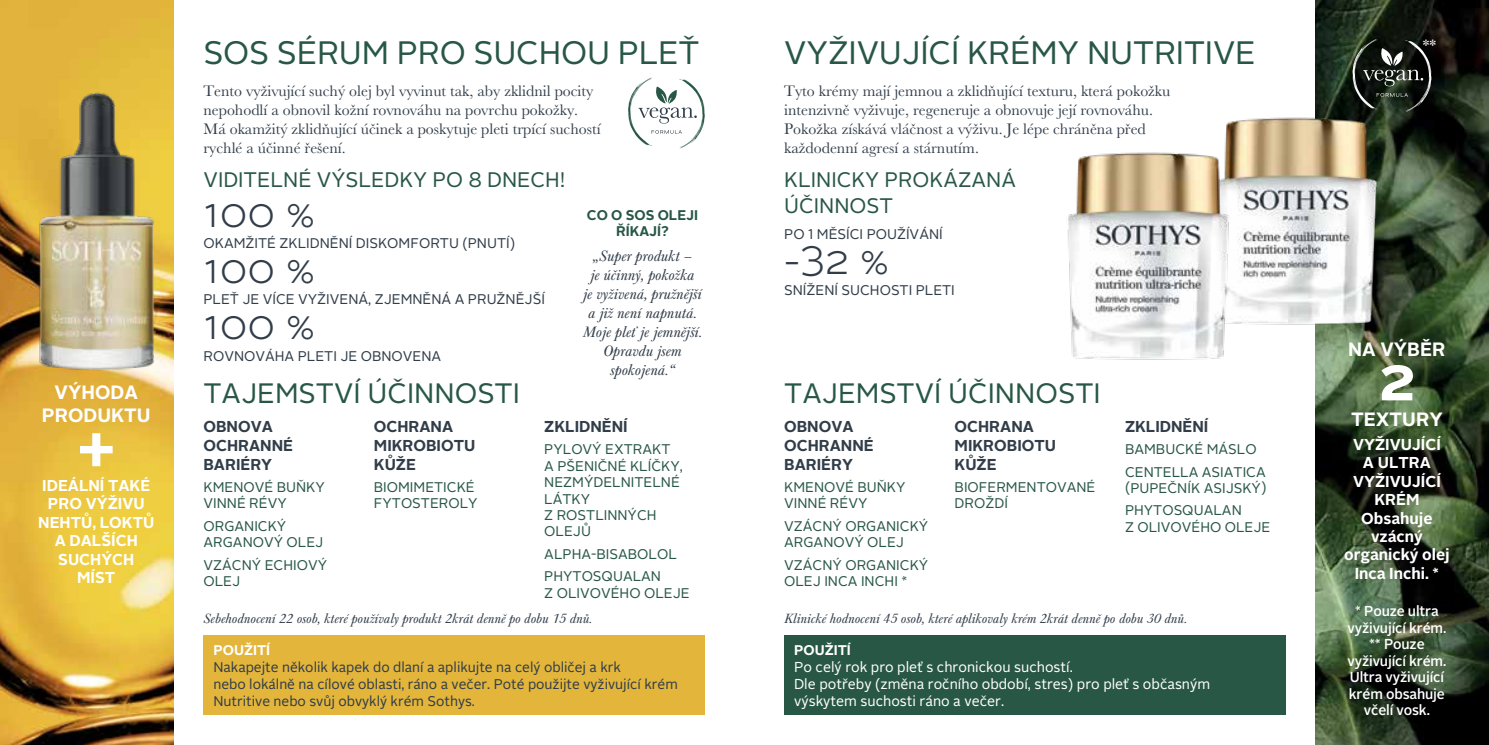
<style>
.page{position:relative;width:1489px;height:745px;background:#fff}
.page>*{position:absolute;margin:0;border:0;box-sizing:border-box;transform-origin:0 0}
.t1{font:700 61.25px "Alright Sans";color:#fff}
.t2{font:300 42px "Alright Sans";color:#313d49}
.t3{font:32.38px "Alright Sans";letter-spacing:-.005em;color:#285746}
.t4{font:28px "Alright Sans";color:#285746}
.t5{font:21px/25.2px "Alright Sans";color:#285746}
.t6{font:700 19.25px/23.1px "Alright Sans";color:#fff;text-align:center}
.t7{font:15.75px/18.9px "Baskerville URW";color:#313d49}
.t8{font:700 15.75px/18.4px "Alright Sans";color:#fff;text-align:center}
.t9{font:italic 15.75px/18.9px "Baskerville URW";color:#313d49;text-align:center}
.t10{font:700 15.75px/18.9px "Alright Sans";color:#313d49}
.t11{font:15.75px "Baskerville URW";color:#fff}
.t12{font:14.35px/16.8px "Alright Sans";color:#fff}
.t13{font:500 14.35px/16.4px "Alright Sans";letter-spacing:-.01em;color:#fff;text-align:center}
.t14{font:14px/16.4px "Alright Sans";color:#285746}
.t15{font:14px/16.8px "Alright Sans";color:#313d49}
.t16{font:italic 14px "Baskerville URW";color:#313d49}
.t17{font:700 14px/16.4px "Alright Sans";color:#285746;text-align:center}
.t18{font:700 14px "Alright Sans";color:#fff}
</style>
<div class="page">
<img style="left:0;top:0;width:174px;height:744px">
<img style="left:1315px;top:0;width:173px;height:744px">
<img style="left:32px;top:86px;width:132px;height:291px">
<svg style="left:628px;top:78px;width:76px;height:71px"></svg>
<div style="left:203px;top:635px;width:501px;height:79px;background:#e3b53b"></div>
<div style="left:784px;top:635px;width:501px;height:79px;background:#285746"></div>
<img style="left:1225px;top:106px;width:180px;height:230px">
<img style="left:1067px;top:140px;width:190px;height:220px">
<svg style="left:1352px;top:39px;width:79px;height:73px;background:#2f352e"></svg>
<h3 class="t6" style="left:42px;top:380px;width:110px">VÝHODA<br>PRODUKTU</h3>
<h1 class="t1" style="left:78px;top:401px;width:39px">+</h1>
<p class="t8" style="left:38px;top:476px;width:118px">IDEÁLNÍ TAKÉ<br>PRO VÝŽIVU<br>NEHTŮ, LOKTŮ<br>A DALŠÍCH<br>SUCHÝCH<br>MÍST</p>
<h3 class="t3" style="left:203px;top:31px;width:497px">SOS SÉRUM PRO SUCHOU PLEŤ</h3>
<h3 class="t3" style="left:784px;top:31px;width:473px">VYŽIVUJÍCÍ KRÉMY NUTRITIVE</h3>
<p class="t7" style="left:203px;top:81px;width:398px">Tento vyživující suchý olej byl vyvinut tak, aby zklidnil pocity nepohodlí a obnovil kožní rovnováhu na povrchu pokožky.<br>Má okamžitý zklidňující účinek a poskytuje pleti trpící suchostí rychlé a účinné řešení.</p>
<p class="t7" style="left:784px;top:81px;width:388px">Tyto krémy mají jemnou a zklidňující texturu, která pokožku intenzivně vyživuje, regeneruje a obnovuje její rovnováhu.<br>Pokožka získává vláčnost a výživu. Je lépe chráněna před každodenní agresí a stárnutím.</p>
<h3 class="t5" style="left:203px;top:168px;width:363px">VIDITELNÉ VÝSLEDKY PO 8 DNECH!</h3>
<h2 class="t2" style="left:203px;top:184px;width:113px">100 %</h2>
<p class="t15" style="left:203px;top:235px;width:313px">OKAMŽITÉ ZKLIDNĚNÍ DISKOMFORTU (PNUTÍ)</p>
<h2 class="t2" style="left:203px;top:240px;width:113px">100 %</h2>
<p class="t15" style="left:203px;top:291px;width:343px">PLEŤ JE VÍCE VYŽIVENÁ, ZJEMNĚNÁ A PRUŽNĚJŠÍ</p>
<h2 class="t2" style="left:203px;top:296px;width:113px">100 %</h2>
<p class="t15" style="left:203px;top:347px;width:239px">ROVNOVÁHA PLETI JE OBNOVENA</p>
<h3 class="t5" style="left:784px;top:168px;width:233px">KLINICKY PROKÁZANÁ<br>ÚČINNOST</h3>
<p class="t15" style="left:784px;top:225px;width:160px">PO 1 MĚSÍCI POUŽÍVÁNÍ</p>
<h2 class="t2" style="left:784px;top:231px;width:107px">-32 %</h2>
<p class="t15" style="left:784px;top:281px;width:172px">SNÍŽENÍ SUCHOSTI PLETI</p>
<p class="t17" style="left:587px;top:206px;width:113px">CO O SOS OLEJI<br>ŘÍKAJÍ?</p>
<p class="t9" style="left:582px;top:247px;width:121px">„Super produkt –<br>je účinný, pokožka<br>je vyživená, pružnější a již není napnutá.<br>Moje pleť je jemnější.<br>Opravdu jsem spokojená.“</p>
<h3 class="t4" style="left:203px;top:374px;width:318px">TAJEMSTVÍ ÚČINNOSTI</h3>
<h3 class="t4" style="left:784px;top:374px;width:318px">TAJEMSTVÍ ÚČINNOSTI</h3>
<p class="t10" style="left:203px;top:416px;width:91px">OBNOVA<br>OCHRANNÉ<br>BARIÉRY</p>
<p class="t14" style="left:203px;top:478px;width:123px">KMENOVÉ BUŇKY<br>VINNÉ RÉVY</p>
<p class="t14" style="left:203px;top:517px;width:121px">ORGANICKÝ<br>ARGANOVÝ OLEJ</p>
<p class="t14" style="left:203px;top:556px;width:125px">VZÁCNÝ ECHIOVÝ<br>OLEJ</p>
<p class="t10" style="left:544px;top:416px;width:85px">ZKLIDNĚNÍ</p>
<p class="t14" style="left:544px;top:441px;width:140px">PYLOVÝ EXTRAKT<br>A PŠENIČNÉ KLÍČKY,<br>NEZMÝDELNITELNÉ<br>LÁTKY<br>Z ROSTLINNÝCH<br>OLEJŮ</p>
<p class="t14" style="left:544px;top:542px;width:134px;line-height:22.4px">ALPHA-BISABOLOL<br>PHYTOSQUALAN</p>
<p class="t14" style="left:544px;top:584px;width:147px">Z OLIVOVÉHO OLEJE</p>
<p class="t10" style="left:1124px;top:416px;width:85px">ZKLIDNĚNÍ</p>
<p class="t14" style="left:1124px;top:438px;width:142px;line-height:22.4px">BAMBUCKÉ MÁSLO<br>CENTELLA ASIATICA</p>
<p class="t14" style="left:1124px;top:477px;width:143px;line-height:22.4px">(PUPEČNÍK ASIJSKÝ)<br>PHYTOSQUALAN</p>
<p class="t14" style="left:1124px;top:518px;width:147px">Z OLIVOVÉHO OLEJE</p>
<p class="t10" style="left:374px;top:416px;width:103px">OCHRANA<br>MIKROBIOTU<br>KŮŽE</p>
<p class="t14" style="left:374px;top:478px;width:105px">BIOMIMETICKÉ<br>FYTOSTEROLY</p>
<p class="t10" style="left:784px;top:416px;width:91px">OBNOVA<br>OCHRANNÉ<br>BARIÉRY</p>
<p class="t14" style="left:784px;top:478px;width:123px">KMENOVÉ BUŇKY<br>VINNÉ RÉVY</p>
<p class="t14" style="left:784px;top:517px;width:146px">VZÁCNÝ ORGANICKÝ<br>ARGANOVÝ OLEJ</p>
<p class="t14" style="left:784px;top:556px;width:146px">VZÁCNÝ ORGANICKÝ<br>OLEJ INCA INCHI *</p>
<p class="t10" style="left:954px;top:416px;width:103px">OCHRANA<br>MIKROBIOTU<br>KŮŽE</p>
<p class="t14" style="left:954px;top:478px;width:142px">BIOFERMENTOVANÉ<br>DROŽDÍ</p>
<p class="t16" style="left:203px;top:610px;width:390px">Sebehodnocení 22 osob, které používaly produkt 2krát denně po dobu 15 dnů.</p>
<p class="t16" style="left:784px;top:610px;width:404px">Klinické hodnocení 45 osob, které aplikovaly krém 2krát denně po dobu 30 dnů.</p>
<p class="t18" style="left:213px;top:640px;width:58px">POUŽITÍ</p>
<p class="t15" style="left:213px;top:658px;width:466px">Nakapejte několik kapek do dlaní a aplikujte na celý obličej a krk<br>nebo lokálně na cílové oblasti, ráno a večer. Poté použijte vyživující krém<br>Nutritive nebo svůj obvyklý krém Sothys.</p>
<p class="t18" style="left:794px;top:640px;width:58px">POUŽITÍ</p>
<p class="t12" style="left:794px;top:658px;width:417px">Po celý rok pro pleť s chronickou suchostí.<br>Dle potřeby (změna ročního období, stres) pro pleť s občasným výskytem suchosti ráno a večer.</p>
<p class="t11" style="left:1422px;top:35px;width:15px">**</p>
<h3 class="t6" style="left:1348px;top:337px;width:99px">NA VÝBĚR</h3>
<h1 class="t1" style="left:1377px;top:336px;width:39px">2</h1>
<h3 class="t6" style="left:1350px;top:407px;width:93px">TEXTURY</h3>
<p class="t8" style="left:1343px;top:435px;width:107px">VYŽIVUJÍCÍ<br>A ULTRA<br>VYŽIVUJÍCÍ<br>KRÉM<br>Obsahuje vzácný organický olej<br>Inca Inchi. *</p>
<p class="t13" style="left:1347px;top:603px;width:100px">* Pouze ultra vyživující krém. ** Pouze vyživující krém.<br>Ultra vyživující krém obsahuje včelí vosk.</p>
</div>
